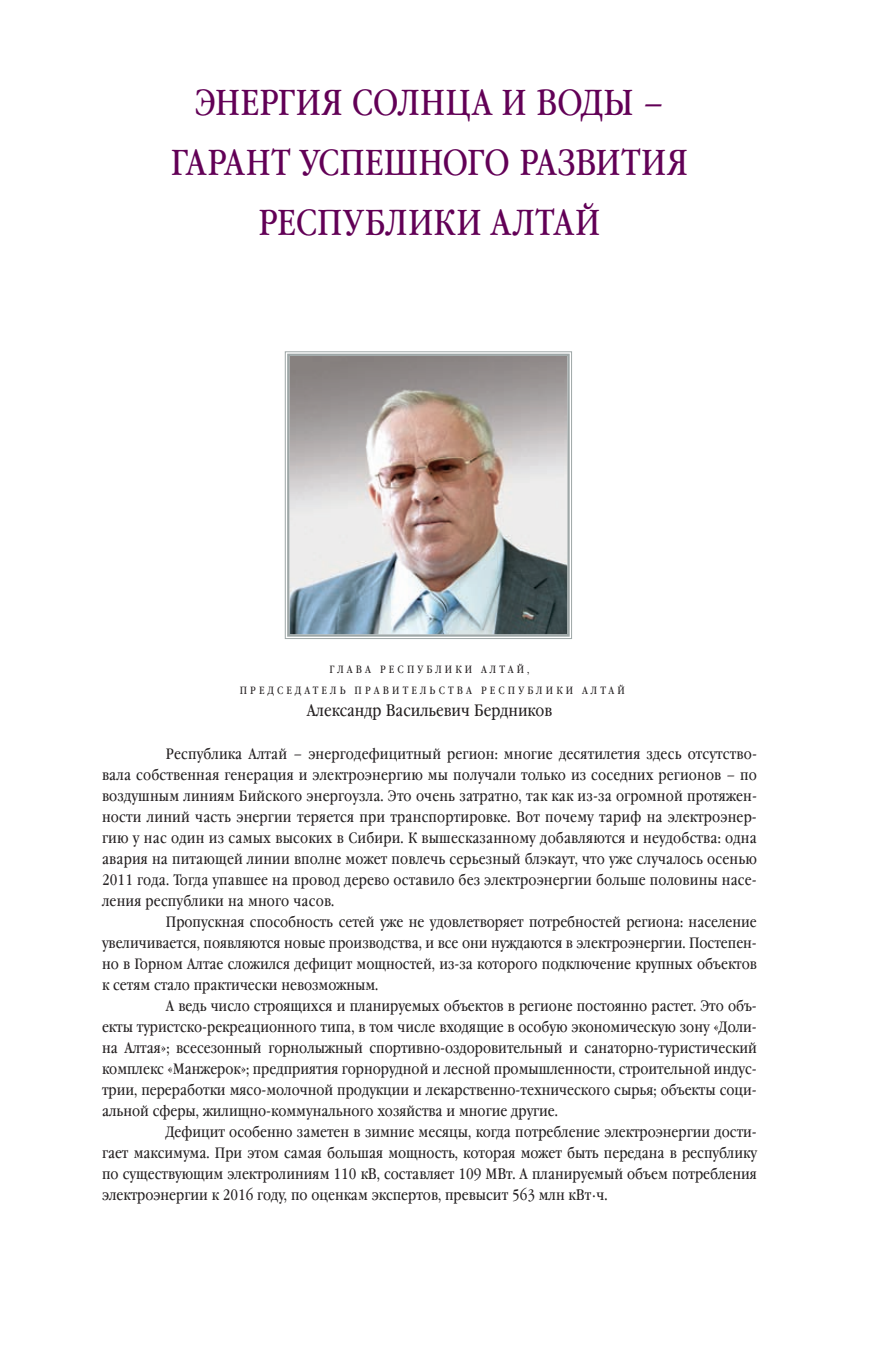
<style>
.page{position:relative;width:893px;height:1361px;background:#fff}
.page>*{position:absolute;margin:0;border:0;box-sizing:border-box;transform-origin:0 0}
.t1{font:36px/60px "Garamond Book Narrow C";letter-spacing:.005em;color:#620056;text-align:center}
.t2{font:16.5px "Garamond Book Narrow C";color:#231f20}
.t3{font:15px "Garamond Book Narrow C";color:#231f20}
.t4{font:10.5px/21px "Garamond Book Narrow C";letter-spacing:.3em;color:#231f20;text-align:center}
</style>
<div class="page">
<img style="left:285px;top:351px;width:287px;height:288px">
<div style="left:287px;top:354px;width:283px;height:283px;border:2px solid #9ea7a7"></div>
<h1 class="t1" style="left:171px;top:74px;width:515px">Энергия солнца и воды – гарант успешного развития<br>Республики Алтай</h1>
<p class="t4" style="left:240px;top:659px;width:387px">Глава Респуб лики Алтай,<br>Председа тель Правительства Респуб лики Алтай</p>
<p class="t2" style="left:307px;top:701px;width:247px">Александр Васильевич Бердников</p>
<p class="t3" style="left:166px;top:746px;width:593px">Республика Алтай – энергодефицитный регион: многие десятилетия здесь отсутство-</p>
<p class="t3" style="left:102px;top:767px;width:656px">вала собственная генерация и электроэнергию мы получали только из соседних регионов – по</p>
<p class="t3" style="left:102px;top:788px;width:656px">воздушным линиям Бийского энергоузла. Это очень затратно, так как из-за огромной протяжен-</p>
<p class="t3" style="left:102px;top:809px;width:656px">ности линий часть энергии теряется при транспортировке. Вот почему тариф на электроэнер-</p>
<p class="t3" style="left:102px;top:830px;width:656px">гию у нас один из самых высоких в Сибири. К вышесказанному добавляются и неудобства: одна</p>
<p class="t3" style="left:102px;top:851px;width:656px">авария на питающей линии вполне может повлечь серьезный блэкаут, что уже случалось осенью</p>
<p class="t3" style="left:102px;top:872px;width:656px">2011 года. Тогда упавшее на провод дерево оставило без электроэнергии больше половины насе-</p>
<p class="t3" style="left:102px;top:893px;width:234px">ления республики на много часов.</p>
<p class="t3" style="left:166px;top:914px;width:593px">Пропускная способность сетей уже не удовлетворяет потребностей региона: население</p>
<p class="t3" style="left:102px;top:935px;width:656px">увеличивается, появляются новые производства, и все они нуждаются в электроэнергии. Постепен-</p>
<p class="t3" style="left:102px;top:956px;width:656px">но в Горном Алтае сложился дефицит мощностей, из-за которого подключение крупных объектов</p>
<p class="t3" style="left:102px;top:977px;width:278px">к сетям стало практически невозможным.</p>
<p class="t3" style="left:166px;top:998px;width:593px">А ведь число строящихся и планируемых объектов в регионе постоянно растет. Это объ-</p>
<p class="t3" style="left:102px;top:1019px;width:656px">екты туристско-рекреационного типа, в том числе входящие в особую экономическую зону «Доли-</p>
<p class="t3" style="left:102px;top:1040px;width:656px">на Алтая»; всесезонный горнолыжный спортивно-оздоровительный и санаторно-туристический</p>
<p class="t3" style="left:102px;top:1061px;width:656px">комплекс «Манжерок»; предприятия горнорудной и лесной промышленности, строительной индус-</p>
<p class="t3" style="left:102px;top:1082px;width:656px">трии, переработки мясо-молочной продукции и лекарственно-технического сырья; объекты соци-</p>
<p class="t3" style="left:102px;top:1103px;width:457px">альной сферы, жилищно-коммунального хозяйства и многие другие.</p>
<p class="t3" style="left:166px;top:1124px;width:592px">Дефицит особенно заметен в зимние месяцы, когда потребление электроэнергии дости-</p>
<p class="t3" style="left:102px;top:1145px;width:656px">гает максимума. При этом самая большая мощность, которая может быть передана в республику</p>
<p class="t3" style="left:102px;top:1166px;width:656px">по существующим электролиниям 110 кВ, составляет 109 МВт. А планируемый объем потребления</p>
<p class="t3" style="left:102px;top:1187px;width:507px">электроэнергии к 2016 году, по оценкам экспертов, превысит 563 млн кВт.ч.</p>
</div>
